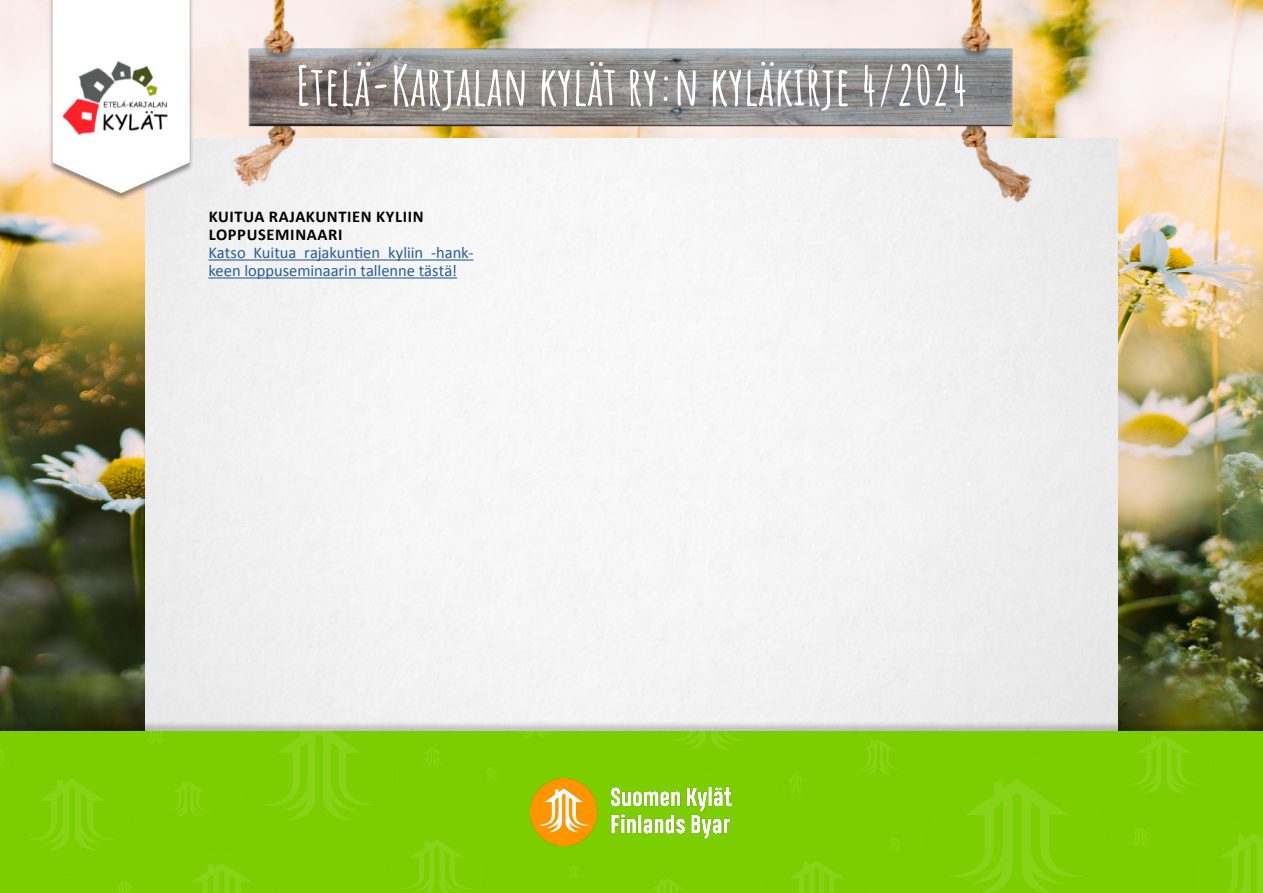
<style>
.page{position:relative;width:1263px;height:893px;background:#fff}
.page>*{position:absolute;margin:0;border:0;box-sizing:border-box;transform-origin:0 0}
.t1{font:700 54px "Amatic SC";color:#fff}
.t2{font:16.5px/18px "Calibri";letter-spacing:-.005em;color:#275b9b}
.t3{font:700 16.5px/18px "Calibri";letter-spacing:.04em;color:#000}
</style>
<div class="page">
<img style="left:0;top:0;width:1263px;height:720px">
<img style="left:0;top:0;width:145px;height:715px">
<div style="left:145px;top:213px;width:972px;height:507px;background:#f3f3f3"></div>
<img style="left:132px;top:0;width:999px;height:213px">
<img style="left:47px;top:0;width:148px;height:204px">
<div style="left:0;top:720px;width:1263px;height:173px;background:#000;opacity:.2"></div>
<div style="left:0;top:731px;width:1263px;height:162px;background:#7cce00"></div>
<img style="left:530px;top:779px;width:202px;height:67px">
<img style="left:902px;top:726px;width:227px;height:167px">
<img style="left:172px;top:782px;width:34px;height:34px">
<img style="left:861px;top:731px;width:53px;height:61px">
<img style="left:653px;top:878px;width:30px;height:15px">
<img style="left:516px;top:731px;width:39px;height:7px">
<img style="left:1120px;top:824px;width:28px;height:32px">
<img style="left:787px;top:775px;width:16px;height:18px">
<img style="left:890px;top:834px;width:18px;height:23px">
<img style="left:570px;top:866px;width:9px;height:12px">
<img style="left:487px;top:768px;width:9px;height:12px">
<img style="left:424px;top:748px;width:16px;height:18px">
<img style="left:119px;top:888px;width:11px;height:5px">
<img style="left:147px;top:731px;width:17px;height:13px">
<img style="left:266px;top:731px;width:107px;height:89px">
<img style="left:402px;top:840px;width:70px;height:53px">
<img style="left:646px;top:731px;width:98px;height:49px">
<img style="left:0;top:750px;width:132px;height:138px">
<img style="left:192px;top:863px;width:59px;height:30px">
<img style="left:790px;top:861px;width:53px;height:32px">
<img style="left:1221px;top:834px;width:42px;height:59px">
<img style="left:1101px;top:731px;width:97px;height:93px">
<hr style="left:208px;top:259px;width:265px;height:2px;background:#275b9b">
<hr style="left:208px;top:277px;width:249px;height:2px;background:#275b9b">
<h1 class="t1" style="left:296px;top:44px;width:673px">Etelä-Karjalan kylät ry:n kyläkirje 4/2024</h1>
<p class="t3" style="left:209px;top:207px;width:216px">KUITUA RAJAKUNTIEN KYLIIN<br>LOPPUSEMINAARI</p>
<p class="t2" style="left:208px;top:243px;width:267px">Katso Kuitua rajakuntien kyliin -hank&shy;keen loppuseminaarin tallenne tästä!</p>
</div>
